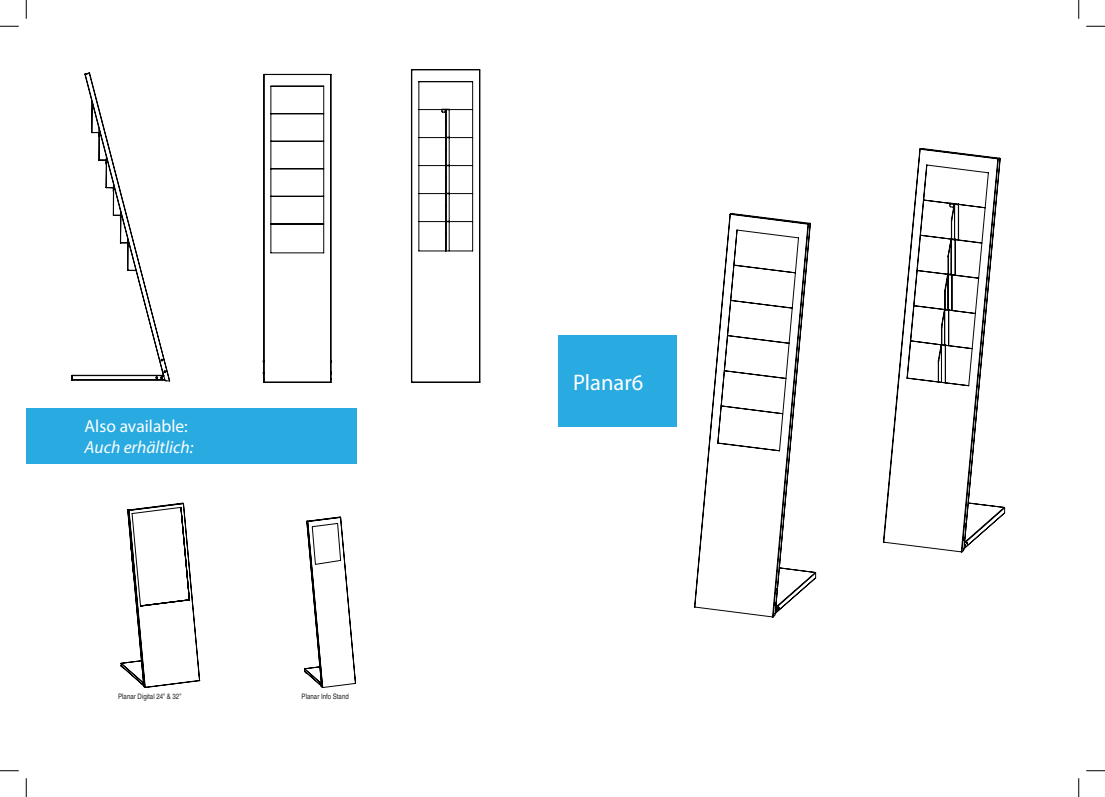
<style>
.page{position:relative;width:1105px;height:797px;background:#fff}
.page>*{position:absolute;margin:0;border:0;box-sizing:border-box;transform-origin:0 0}
.t1{font:22.5px "Myriad Pro";color:#fff}
.t2{font:italic 17.5px "Myriad Pro";color:#fff}
.t3{font:17.5px "Myriad Pro";color:#fff}
.t4{font:condensed 7.5px "Helvetica CE";color:#231f20}
</style>
<div class="page">
<div style="left:558px;top:336px;width:119px;height:91px;background:#29abe2"></div>
<svg style="left:882px;top:148px;width:124px;height:405px"></svg>
<svg style="left:694px;top:213px;width:123px;height:405px"></svg>
<svg style="left:411px;top:69px;width:70px;height:314px"></svg>
<svg style="left:71px;top:72px;width:100px;height:310px"></svg>
<svg style="left:262px;top:73px;width:70px;height:310px"></svg>
<div style="left:26px;top:409px;width:331px;height:55px;background:#29abe2"></div>
<svg style="left:120px;top:502px;width:81px;height:186px"></svg>
<svg style="left:304px;top:516px;width:52px;height:172px"></svg>
<svg style="left:0;top:25px;width:19px;height:2px"></svg>
<svg style="left:1086px;top:25px;width:19px;height:2px"></svg>
<svg style="left:0;top:770px;width:19px;height:1px"></svg>
<svg style="left:1086px;top:770px;width:19px;height:1px"></svg>
<svg style="left:25px;top:0;width:2px;height:19px"></svg>
<svg style="left:25px;top:778px;width:2px;height:19px"></svg>
<svg style="left:1078px;top:0;width:1px;height:19px"></svg>
<svg style="left:1078px;top:778px;width:1px;height:19px"></svg>
<h2 class="t3" style="left:85px;top:415px;width:105px">Also available:</h2>
<h2 class="t2" style="left:85px;top:436px;width:110px">Auch erhältlich:</h2>
<p class="t4" style="left:118px;top:691px;width:65px">Planar Digital 24” &amp; 32”</p>
<p class="t4" style="left:302px;top:691px;width:49px">Planar Info Stand</p>
<h1 class="t1" style="left:573px;top:368px;width:72px">Planar6</h1>
</div>
